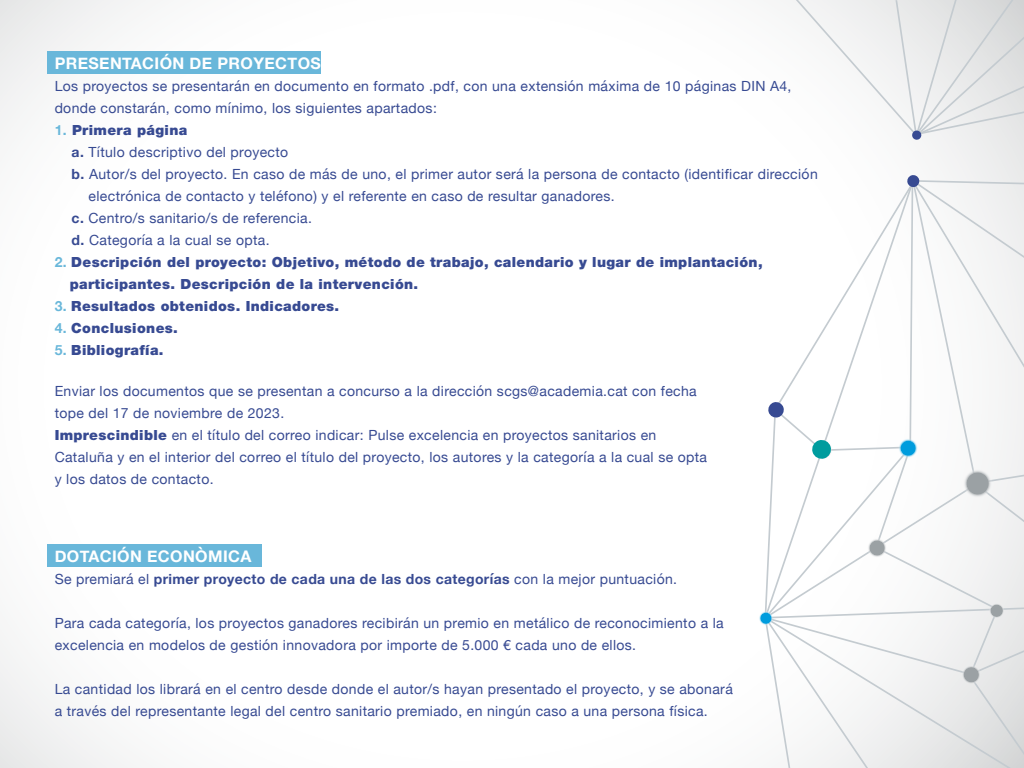
<style>
.page{position:relative;width:1024px;height:768px;background:#fff}
.page>*{position:absolute;margin:0;border:0;box-sizing:border-box;transform-origin:0 0}
.t1{font:700 16px "Helvetica Neue";letter-spacing:.025em;color:#fff}
.t2{font:14px/22px "Helvetica Neue";letter-spacing:.025em;color:#374a92}
.t3{font:900 14px/22px "Helvetica Neue LT Std";letter-spacing:.025em;color:#374a92}
.t4{font:700 14px "Helvetica Neue";letter-spacing:.025em;color:#374a92}
.s1{font-family:"Helvetica Neue";font-weight:700;color:#69b7da}
.s2{font-weight:700}
.s3{font-family:"Helvetica Neue LT Std";font-weight:900}
.s4{font-weight:400}
</style>
<div class="page">
<svg style="left:796px;top:0;width:228px;height:140px"></svg>
<div style="left:48px;top:51px;width:273px;height:23px;background:#69b7da"></div>
<div style="left:48px;top:544px;width:214px;height:23px;background:#69b7da"></div>
<svg style="left:773px;top:675px;width:59px;height:93px"></svg>
<svg style="left:765px;top:207px;width:259px;height:468px"></svg>
<svg style="left:832px;top:664px;width:192px;height:104px"></svg>
<svg style="left:866px;top:537px;width:22px;height:22px"></svg>
<svg style="left:759px;top:610px;width:15px;height:16px"></svg>
<svg style="left:811px;top:439px;width:22px;height:22px"></svg>
<svg style="left:767px;top:401px;width:18px;height:17px"></svg>
<svg style="left:897px;top:174px;width:127px;height:445px"></svg>
<p class="t1" style="left:55px;top:51px;width:268px">PRESENTACIÓN DE PROYECTOS</p>
<p class="t2" style="left:55px;top:76px;width:738px">Los proyectos se presentarán en documento en formato .pdf, con una extensión máxima de 10 páginas DIN A4, donde constarán, como mínimo, los siguientes apartados:</p>
<p class="t3" style="left:55px;top:119px;width:134px"><span class="s1">1.</span> Primera página</p>
<p class="t2" style="left:72px;top:142px;width:218px"><span class="s2">a.</span> Título descriptivo del proyecto</p>
<p class="t2" style="left:72px;top:164px;width:748px"><span class="s2">b.</span> Autor/s del proyecto. En caso de más de uno, el primer autor será la persona de contacto (identificar dirección</p>
<p class="t2" style="left:89px;top:186px;width:528px">electrónica de contacto y teléfono) y el referente en caso de resultar ganadores.</p>
<p class="t2" style="left:72px;top:208px;width:242px"><span class="s2">c.</span> Centro/s sanitario/s de referencia.</p>
<p class="t2" style="left:72px;top:230px;width:199px"><span class="s2">d.</span> Categoría a la cual se opta.</p>
<p class="t3" style="left:70px;top:251px;width:694px;text-indent:-15px"><span class="s1">2.</span> Descripción del proyecto: Objetivo, método de trabajo, calendario y lugar de implantación, participantes. Descripción de la intervención.</p>
<p class="t3" style="left:55px;top:295px;width:286px"><span class="s1">3.</span> Resultados obtenidos. Indicadores.</p>
<p class="t3" style="left:55px;top:317px;width:125px"><span class="s1">4.</span> Conclusiones.</p>
<p class="t3" style="left:55px;top:339px;width:110px"><span class="s1">5.</span> Bibliografía.</p>
<p class="t2" style="left:55px;top:380px;width:654px">Enviar los documentos que se presentan a concurso a la dirección scgs@academia.cat con fecha tope del 17 de noviembre de 2023.<br><span class="s3">Imprescindible</span> en el título del correo indicar: Pulse excelencia en proyectos sanitarios en Cataluña y en el interior del correo el título del proyecto, los autores y la categoría a la cual se opta y los datos de contacto.</p>
<p class="t1" style="left:55px;top:544px;width:198px">DOTACIÓN ECONÒMICA</p>
<p class="t4" style="left:55px;top:568px;width:624px"><span class="s4">Se premiará el</span> primer proyecto de cada una de las dos categorías <span class="s4">con la mejor puntuación.</span></p>
<p class="t2" style="left:55px;top:613px;width:671px">Para cada categoría, los proyectos ganadores recibirán un premio en metálico de reconocimiento a la excelencia en modelos de gestión innovadora por importe de 5.000 € cada uno de ellos.</p>
<p class="t2" style="left:55px;top:679px;width:680px">La cantidad los librará en el centro desde donde el autor/s hayan presentado el proyecto, y se abonará a través del representante legal del centro sanitario premiado, en ningún caso a una persona física.</p>
</div>
